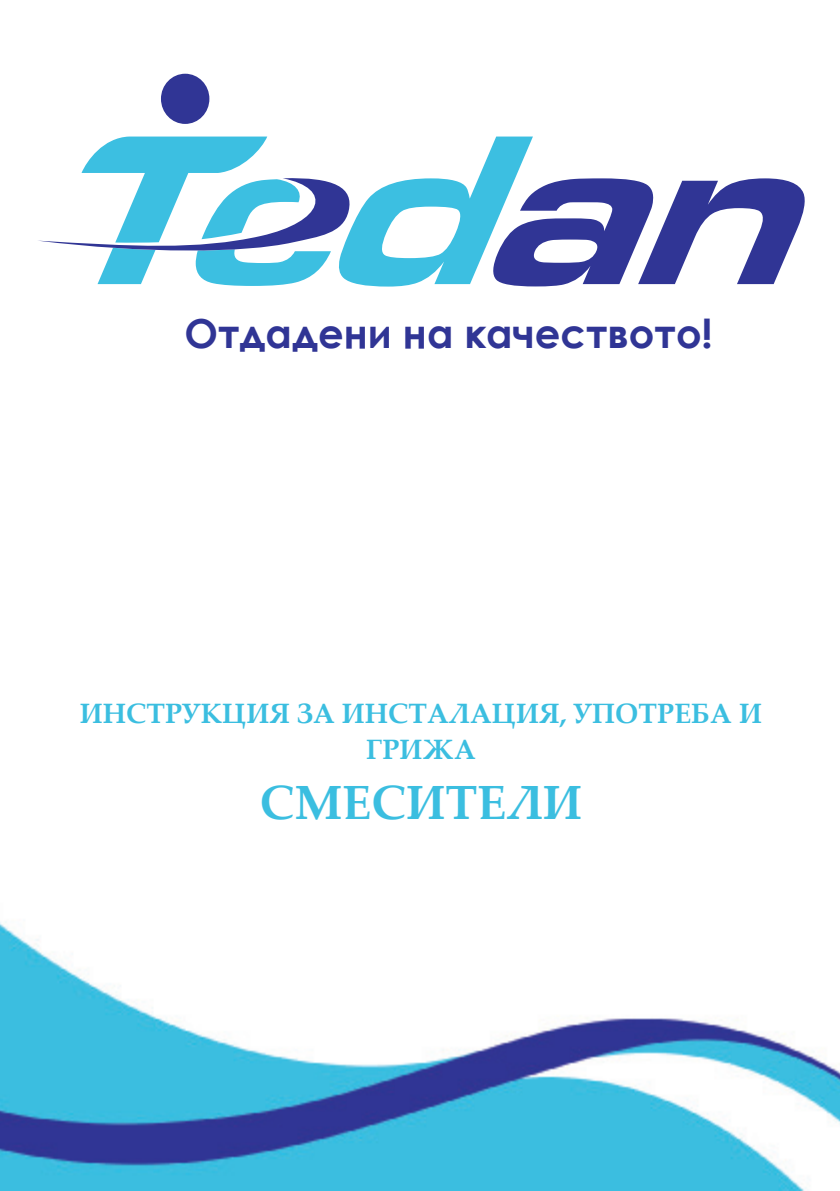
<style>
.page{position:relative;width:840px;height:1191px;background:#fff}
.page>*{position:absolute;margin:0;border:0;box-sizing:border-box;transform-origin:0 0}
.t1{font:700 48px "Palatino Linotype";color:#3bbee0}
.t2{font:700 40px "Century Gothic";color:#303595}
.t3{font:700 28px/36px "Palatino Linotype";color:#3bbee0;text-align:center}
</style>
<div class="page">
<svg style="left:38px;top:74px;width:767px;height:212px"></svg>
<img style="left:0;top:921px;width:839px;height:270px">
<p class="t2" style="left:184px;top:303px;width:529px">Отдадени на качеството!</p>
<p class="t3" style="left:80px;top:694px;width:683px">ИНСТРУКЦИЯ ЗА ИНСТАЛАЦИЯ, УПОТРЕБА И<br>ГРИЖА</p>
<p class="t1" style="left:259px;top:768px;width:324px">СМЕСИТЕЛИ</p>
</div>
